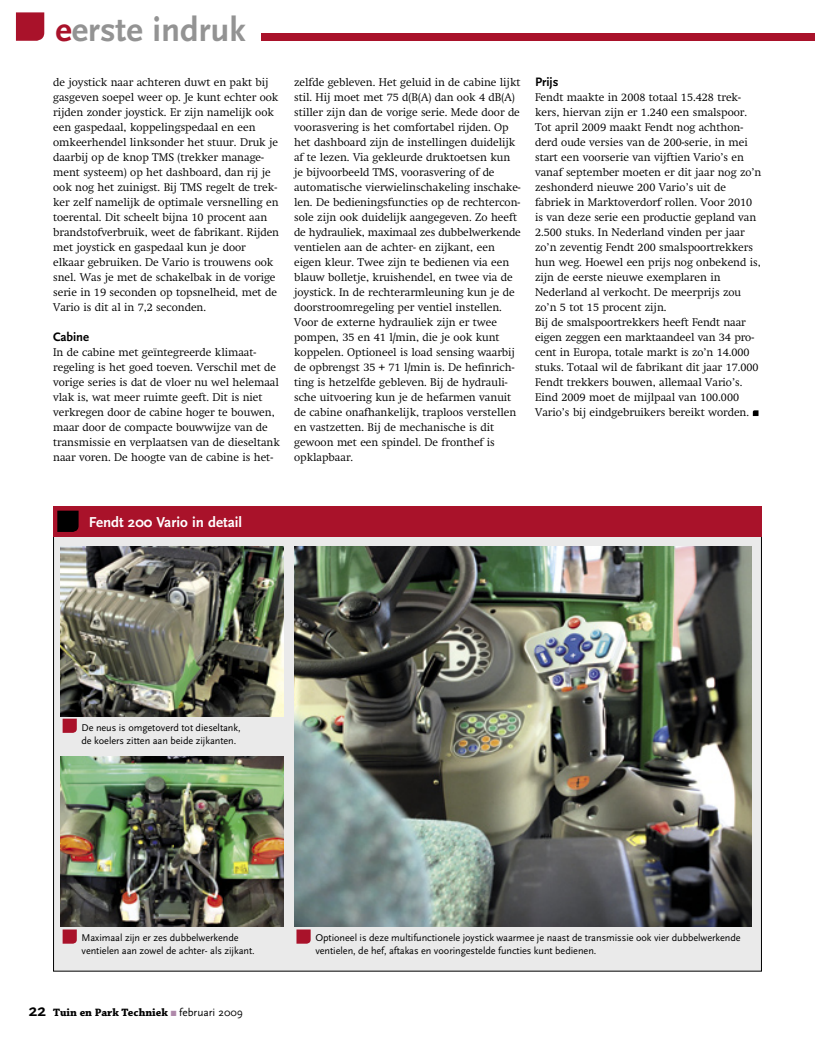
<style>
.page{position:relative;width:815px;height:1046px;background:#fff}
.page>*{position:absolute;margin:0;border:0;box-sizing:border-box;transform-origin:0 0}
.t1{font:700 35px "Scala Sans OT";color:#939393}
.t2{font:700 15px "Scala Sans OT";color:#fff}
.t3{font:700 12.75px "Scala Sans OT";color:#000}
.t4{font:700 11.25px "Chaparral Pro";color:#000}
.t5{font:300 11px/15px "Swift";color:#000}
.t6{font:10.25px/12.5px "Scala Sans OT";letter-spacing:-.005em;color:#000}
.s1{color:#a9122a}
.s2{font-family:"Scala Sans OT";font-size:17.5px}
.s3{color:#af89aa}
.s4{font-family:"Scala Sans OT";font-weight:400}
</style>
<div class="page">
<svg style="left:16px;top:12px;width:28px;height:29px"></svg>
<div style="left:262px;top:34px;width:553px;height:7px;background:#a9122a"></div>
<div style="left:54px;top:536px;width:707px;height:434px;background:#eaeaea"></div>
<img style="left:60px;top:546px;width:223px;height:170px">
<img style="left:294px;top:546px;width:457px;height:380px">
<img style="left:60px;top:756px;width:223px;height:170px">
<svg style="left:753px;top:410px;width:5px;height:6px"></svg>
<div style="left:53px;top:506px;width:709px;height:30px;background:#a9122a"></div>
<svg style="left:57px;top:510px;width:22px;height:22px"></svg>
<svg style="left:63px;top:718px;width:14px;height:14px"></svg>
<svg style="left:63px;top:929px;width:14px;height:14px"></svg>
<svg style="left:296px;top:929px;width:15px;height:14px"></svg>
<h1 class="t1" style="left:55px;top:10px;width:192px"><span class="s1">e</span>erste indruk</h1>
<p class="t5" style="left:53px;top:75px;width:228px">de joystick naar achteren duwt en pakt bij gasgeven soepel weer op. Je kunt echter ook rijden zonder joystick. Er zijn namelijk ook een gaspedaal, koppelingspedaal en een omkeerhendel linksonder het stuur. Druk je daarbij op de knop TMS (trekker manage&shy;ment systeem) op het dashboard, dan rij je ook nog het zuinigst. Bij TMS regelt de trek&shy;ker zelf namelijk de optimale versnelling en toerental. Dit scheelt bijna 10 procent aan brandstofverbruik, weet de fabrikant. Rijden met joystick en gaspedaal kun je door elkaar gebruiken. De Vario is trouwens ook snel. Was je met de schakelbak in de vorige serie in 19 seconden op topsnelheid, met de Vario is dit al in 7,2 seconden.</p>
<p class="t3" style="left:53px;top:329px;width:38px">Cabine</p>
<p class="t5" style="left:53px;top:345px;width:228px">In de cabine met geïntegreerde klimaat&shy;regeling is het goed toeven. Verschil met de vorige series is dat de vloer nu wel helemaal vlak is, wat meer ruimte geeft. Dit is niet verkregen door de cabine hoger te bouwen, maar door de compacte bouwwijze van de transmissie en verplaatsen van de dieseltank naar voren. De hoogte van de cabine is het-</p>
<p class="t5" style="left:294px;top:75px;width:228px">zelfde gebleven. Het geluid in de cabine lijkt stil. Hij moet met 75 d(B(A) dan ook 4 dB(A) stiller zijn dan de vorige serie. Mede door de voorasvering is het comfortabel rijden. Op het dashboard zijn de instellingen duidelijk af te lezen. Via gekleurde druktoetsen kun je bijvoorbeeld TMS, voorasvering of de automatische vierwielinschakeling inschake&shy;len. De bedieningsfuncties op de rechtercon&shy;sole zijn ook duidelijk aangegeven. Zo heeft de hydrauliek, maximaal zes dubbelwerkende ventielen aan de achter- en zijkant, een eigen kleur. Twee zijn te bedienen via een blauw bolletje, kruishendel, en twee via de joystick. In de rechterarmleuning kun je de doorstroomregeling per ventiel instellen.<br>Voor de externe hydrauliek zijn er twee pompen, 35 en 41 l/min, die je ook kunt koppelen. Optioneel is load sensing waarbij de opbrengst 35 + 71 l/min is. De hefinrich&shy;ting is hetzelfde gebleven. Bij de hydrauli&shy;sche uitvoering kun je de hefarmen vanuit de cabine onafhankelijk, traploos verstellen en vastzetten. Bij de mechanische is dit gewoon met een spindel. De fronthef is opklapbaar.</p>
<p class="t3" style="left:535px;top:74px;width:25px">Prijs</p>
<p class="t5" style="left:535px;top:90px;width:228px">Fendt maakte in 2008 totaal 15.428 trek&shy;kers, hiervan zijn er 1.240 een smalspoor.<br>Tot april 2009 maakt Fendt nog achthon&shy;derd oude versies van de 200-serie, in mei start een voorserie van vijftien Vario’s en vanaf september moeten er dit jaar nog zo’n zeshonderd nieuwe 200 Vario’s uit de fabriek in Marktoverdorf rollen. Voor 2010 is van deze serie een productie gepland van 2.500 stuks. In Nederland vinden per jaar zo’n zeventig Fendt 200 smalspoortrekkers hun weg. Hoewel een prijs nog onbekend is, zijn de eerste nieuwe exemplaren in Nederland al verkocht. De meerprijs zou zo’n 5 tot 15 procent zijn.<br>Bij de smalspoortrekkers heeft Fendt naar eigen zeggen een marktaandeel van 34 pro&shy;cent in Europa, totale markt is zo’n 14.000 stuks. Totaal wil de fabrikant dit jaar 17.000<br>Fendt trekkers bouwen, allemaal Vario’s.<br>Eind 2009 moet de mijlpaal van 100.000<br>Vario’s bij eindgebruikers bereikt worden.</p>
<h2 class="t2" style="left:89px;top:513px;width:155px">Fendt 200 Vario in detail</h2>
<p class="t6" style="left:81px;top:721px;width:161px">De neus is omgetoverd tot dieseltank, de koelers zitten aan beide zijkanten.</p>
<p class="t6" style="left:81px;top:931px;width:175px">Maximaal zijn er zes dubbelwerkende ventielen aan zowel de achter- als zijkant.</p>
<p class="t6" style="left:315px;top:931px;width:427px">Optioneel is deze multifunctionele joystick waarmee je naast de transmissie ook vier dubbelwerkende ventielen, de hef, aftakas en vooringestelde functies kunt bedienen.</p>
<p class="t4" style="left:29px;top:1006px;width:216px"><span class="s2">22</span> Tuin en Park Techniek <span class="s3">■</span> <span class="s4">februari 2009</span></p>
</div>
